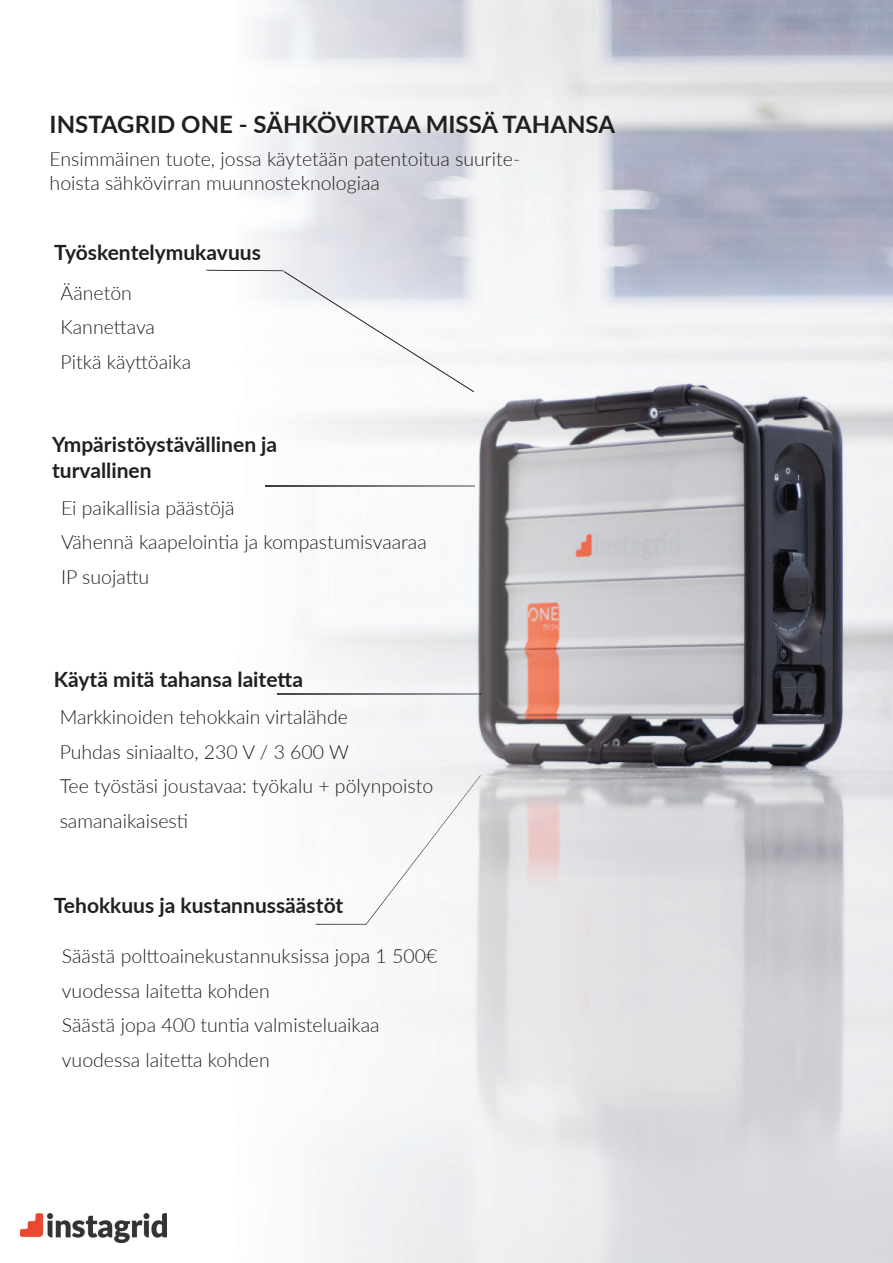
<style>
.page{position:relative;width:893px;height:1263px;background:#fff}
.page>*{position:absolute;margin:0;border:0;box-sizing:border-box;transform-origin:0 0}
.t1{font:700 24px "Lato";color:#231f20}
.t2{font:700 21px/25.2px "Lato";color:#231f20}
.t3{font:300 19.5px/34.5px "Lato";color:#231f20}
</style>
<div class="page">
<img style="left:20px;top:1213px;width:147px;height:29px">
<img style="left:208px;top:0;width:685px;height:841px">
<img style="left:265px;top:486px;width:209px;height:1px">
<img style="left:277px;top:693px;width:204px;height:1px">
<img style="left:316px;top:924px;width:50px;height:1px">
<div style="left:366px;top:775px;width:115px;height:150px;background:#f6f7f9"></div>
<svg style="left:206px;top:270px;width:269px;height:123px"></svg>
<p class="t1" style="left:50px;top:106px;width:567px">INSTAGRID ONE - SÄHKÖVIRTAA MISSÄ TAHANSA</p>
<p class="t3" style="left:50px;top:147px;width:472px;line-height:23.4px">Ensimmäinen tuote, jossa käytetään patentoitua suurite&shy;hoista sähkövirran muunnosteknologiaa</p>
<p class="t2" style="left:54px;top:239px;width:208px">Työskentelymukavuus</p>
<p class="t3" style="left:61px;top:275px;width:132px">Äänetön<br>Kannettava<br>Pitkä käyttöaika</p>
<p class="t2" style="left:52px;top:431px;width:227px">Ympäristöystävällinen ja turvallinen</p>
<p class="t3" style="left:61px;top:490px;width:367px">Ei paikallisia päästöjä<br>Vähennä kaapelointia ja kompastumisvaaraa<br>IP suojattu</p>
<p class="t2" style="left:54px;top:665px;width:251px">Käytä mitä tahansa laitetta</p>
<p class="t3" style="left:60px;top:699px;width:375px">Markkinoiden tehokkain virtalähde<br>Puhdas siniaalto, 230 V / 3 600 W<br>Tee työstäsi joustavaa: työkalu + pölynpoisto samanaikaisesti</p>
<p class="t2" style="left:54px;top:892px;width:291px">Tehokkuus ja kustannussäästöt</p>
<p class="t3" style="left:62px;top:938px;width:377px">Säästä polttoainekustannuksissa jopa 1 500€ vuodessa laitetta kohden<br>Säästä jopa 400 tuntia valmisteluaikaa vuodessa laitetta kohden</p>
</div>
